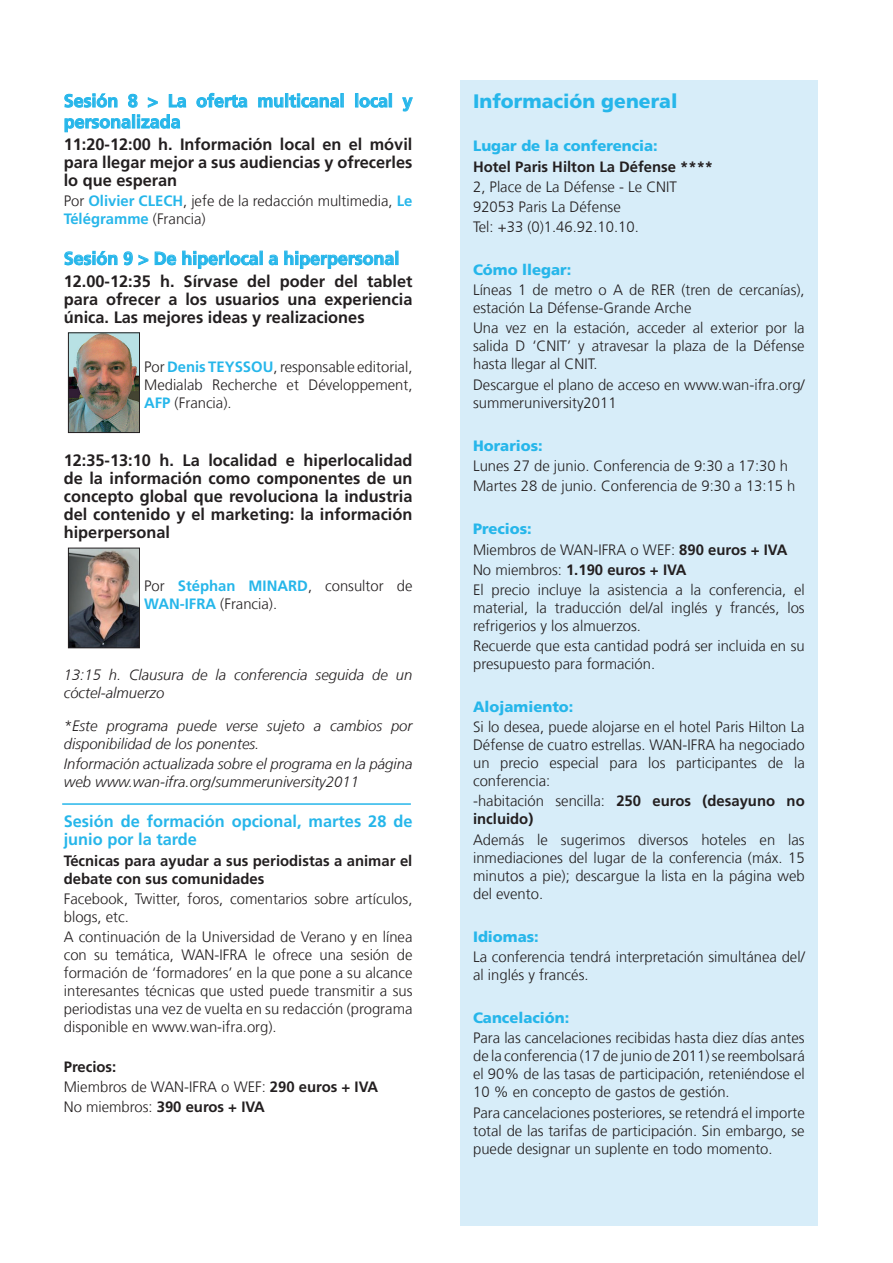
<style>
.page{position:relative;width:893px;height:1263px;background:#fff}
.page>*{position:absolute;margin:0;border:0;box-sizing:border-box;transform-origin:0 0}
.t1{font:900 19.5px "Frutiger LT Com";color:#26b6ea}
.t2{font:700 18px/21px "Frutiger LT Com";color:#26b6ea}
.t3{font:700 16.5px/18px "Frutiger LT Com";color:#231f20;text-align:justify}
.t4{font:700 16.5px/18px "Frutiger LT Com";color:#26b6ea}
.t5{font:300 15px/18px "Frutiger LT Com";color:#231f20}
.t6{font:italic 300 15px/18px "Frutiger LT Com";color:#231f20}
.t7{font:700 15px/18px "Frutiger LT Com";color:#231f20}
.t8{font:900 15px "Frutiger LT Com";color:#26b6ea}
.s1{font-weight:700;color:#26b6ea}
.s2{font-weight:700}
.s3{font-weight:900;color:#26b6ea}
.s4{font-weight:300}
</style>
<div class="page">
<div style="left:460px;top:81px;width:357px;height:1145px;background:#d7edf9"></div>
<svg style="left:64px;top:93px;width:54px;height:15px"></svg>
<svg style="left:128px;top:94px;width:10px;height:14px"></svg>
<svg style="left:148px;top:97px;width:10px;height:11px"></svg>
<svg style="left:169px;top:94px;width:17px;height:14px"></svg>
<svg style="left:196px;top:93px;width:52px;height:15px"></svg>
<svg style="left:258px;top:94px;width:85px;height:14px"></svg>
<svg style="left:356px;top:94px;width:36px;height:14px"></svg>
<svg style="left:402px;top:97px;width:11px;height:15px"></svg>
<svg style="left:64px;top:114px;width:116px;height:19px"></svg>
<svg style="left:64px;top:250px;width:198px;height:19px"></svg>
<svg style="left:268px;top:254px;width:10px;height:12px"></svg>
<svg style="left:284px;top:250px;width:114px;height:19px"></svg>
<img style="left:70px;top:334px;width:68px;height:97px">
<div style="left:68px;top:332px;width:72px;height:101px;border:1px solid #231f20"></div>
<img style="left:70px;top:550px;width:68px;height:96px">
<div style="left:68px;top:548px;width:72px;height:100px;border:1px solid #231f20"></div>
<hr style="left:62px;top:803px;width:349px;height:2px;background:#26b6ea">
<p class="t2" style="left:64px;top:90px;width:350px">Sesión 8 &gt; La oferta multicanal local y personalizada</p>
<p class="t3" style="left:64px;top:136px;width:350px">11:20-12:00 h. Información local en el móvil para llegar mejor a sus audiencias y ofrecerles lo que esperan</p>
<p class="t5" style="left:64px;top:192px;width:350px">Por <span class="s1">Olivier CLECH</span>, jefe de la redacción multimedia, <span class="s1">Le<br>Télégramme</span> (Francia)</p>
<p class="t2" style="left:64px;top:248px;width:337px">Sesión 9 &gt; De hiperlocal a hiperpersonal</p>
<p class="t3" style="left:64px;top:272px;width:350px">12.00-12:35 h. Sírvase del poder del tablet para ofrecer a los usuarios una experiencia única. Las mejores ideas y realizaciones</p>
<p class="t5" style="left:144px;top:357px;width:270px;text-align:justify">Por <span class="s1">Denis TEYSSOU</span>, responsable editorial, Medialab Recherche et Développement, <span class="s1">AFP</span> (Francia).</p>
<p class="t3" style="left:64px;top:451px;width:350px">12:35-13:10 h. La localidad e hiperlocalidad de la información como componentes de un concepto global que revoluciona la industria del contenido y el marketing: la información hiperpersonal</p>
<p class="t5" style="left:144px;top:577px;width:270px">Por <span class="s1">Stéphan MINARD</span>, consultor de<br><span class="s1">WAN-IFRA</span> (Francia).</p>
<p class="t6" style="left:64px;top:666px;width:350px">13:15 h. Clausura de la conferencia seguida de un cóctel-almuerzo</p>
<p class="t6" style="left:64px;top:717px;width:350px">*Este programa puede verse sujeto a cambios por disponibilidad de los ponentes.</p>
<p class="t6" style="left:64px;top:755px;width:350px">Información actualizada sobre el programa en la página web www.wan-ifra.org/summeruniversity2011</p>
<p class="t4" style="left:64px;top:813px;width:350px">Sesión de formación opcional, martes 28 de junio por la tarde</p>
<p class="t7" style="left:64px;top:851px;width:350px">Técnicas para ayudar a sus periodistas a animar el debate con sus comunidades</p>
<p class="t5" style="left:64px;top:890px;width:350px">Facebook, Twitter, foros, comentarios sobre artículos, blogs, etc.</p>
<p class="t5" style="left:64px;top:928px;width:350px;text-align:justify">A continuación de la Universidad de Verano y en línea con su temática, WAN-IFRA le ofrece una sesión de formación de ‘formadores’ en la que pone a su alcance interesantes técnicas que usted puede transmitir a sus periodistas una vez de vuelta en su redacción (programa disponible en www.wan-ifra.org).</p>
<p class="t5" style="left:64px;top:1057px;width:316px;line-height:20.1px"><span class="s2">Precios:<br></span>Miembros de WAN-IFRA o WEF: <span class="s2">290 euros + IVA<br></span>No miembros: <span class="s2">390 euros + IVA</span></p>
<h1 class="t1" style="left:473px;top:90px;width:206px">Información general</h1>
<p class="t8" style="left:473px;top:137px;width:186px">Lugar de la conferencia:</p>
<p class="t7" style="left:473px;top:157px;width:242px">Hotel Paris Hilton La Défense ****</p>
<p class="t5" style="left:473px;top:177px;width:205px;line-height:20.1px">2, Place de La Défense - Le CNIT<br>92053 Paris La Défense<br>Tel: +33 (0)1.46.92.10.10.</p>
<p class="t8" style="left:473px;top:261px;width:100px">Cómo llegar:</p>
<p class="t5" style="left:473px;top:281px;width:333px">Líneas 1 de metro o A de RER (tren de cercanías), estación La Défense-Grande Arche</p>
<p class="t5" style="left:473px;top:319px;width:333px;text-align:justify">Una vez en la estación, acceder al exterior por la salida D ‘CNIT’ y atravesar la plaza de la Défense hasta llegar al CNIT.</p>
<p class="t5" style="left:473px;top:375px;width:333px">Descargue el plano de acceso en www.wan-ifra.org/ summeruniversity2011</p>
<p class="t8" style="left:473px;top:437px;width:71px">Horarios:</p>
<p class="t5" style="left:473px;top:456px;width:324px;line-height:20.1px">Lunes 27 de junio. Conferencia de 9:30 a 17:30 h<br>Martes 28 de junio. Conferencia de 9:30 a 13:15 h</p>
<p class="t5" style="left:473px;top:519px;width:333px;line-height:20.1px"><span class="s3">Precios:<br></span>Miembros de WAN-IFRA o WEF: <span class="s2">890 euros + IVA </span>No miembros: <span class="s2">1.190 euros + IVA<br></span>El precio incluye la asistencia a la conferencia, el</p>
<p class="t5" style="left:473px;top:599px;width:333px">material, la traducción del/al inglés y francés, los refrigerios y los almuerzos.</p>
<p class="t5" style="left:473px;top:637px;width:333px">Recuerde que esta cantidad podrá ser incluida en su presupuesto para formación.</p>
<p class="t8" style="left:473px;top:698px;width:102px">Alojamiento:</p>
<p class="t5" style="left:473px;top:718px;width:333px;text-align:justify">Si lo desea, puede alojarse en el hotel Paris Hilton La Défense de cuatro estrellas. WAN-IFRA ha negociado un precio especial para los participantes de la conferencia:</p>
<p class="t7" style="left:473px;top:792px;width:333px"><span class="s4">-habitación sencilla:</span> 250 euros (desayuno no incluido)</p>
<p class="t5" style="left:473px;top:830px;width:333px;text-align:justify">Además le sugerimos diversos hoteles en las inmediaciones del lugar de la conferencia (máx. 15 minutos a pie); descargue la lista en la página web del evento.</p>
<p class="t8" style="left:473px;top:927px;width:67px">Idiomas:</p>
<p class="t5" style="left:473px;top:948px;width:333px">La conferencia tendrá interpretación simultánea del/ al inglés y francés.</p>
<p class="t8" style="left:473px;top:1009px;width:98px">Cancelación:</p>
<p class="t5" style="left:473px;top:1029px;width:333px;text-align:justify">Para las cancelaciones recibidas hasta diez días antes de la conferencia (17 de junio de 2011) se reembolsará el 90% de las tasas de participación, reteniéndose el 10 % en concepto de gastos de gestión.</p>
<p class="t5" style="left:473px;top:1103px;width:333px;text-align:justify">Para cancelaciones posteriores, se retendrá el importe total de las tarifas de participación. Sin embargo, se puede designar un suplente en todo momento.</p>
</div>
